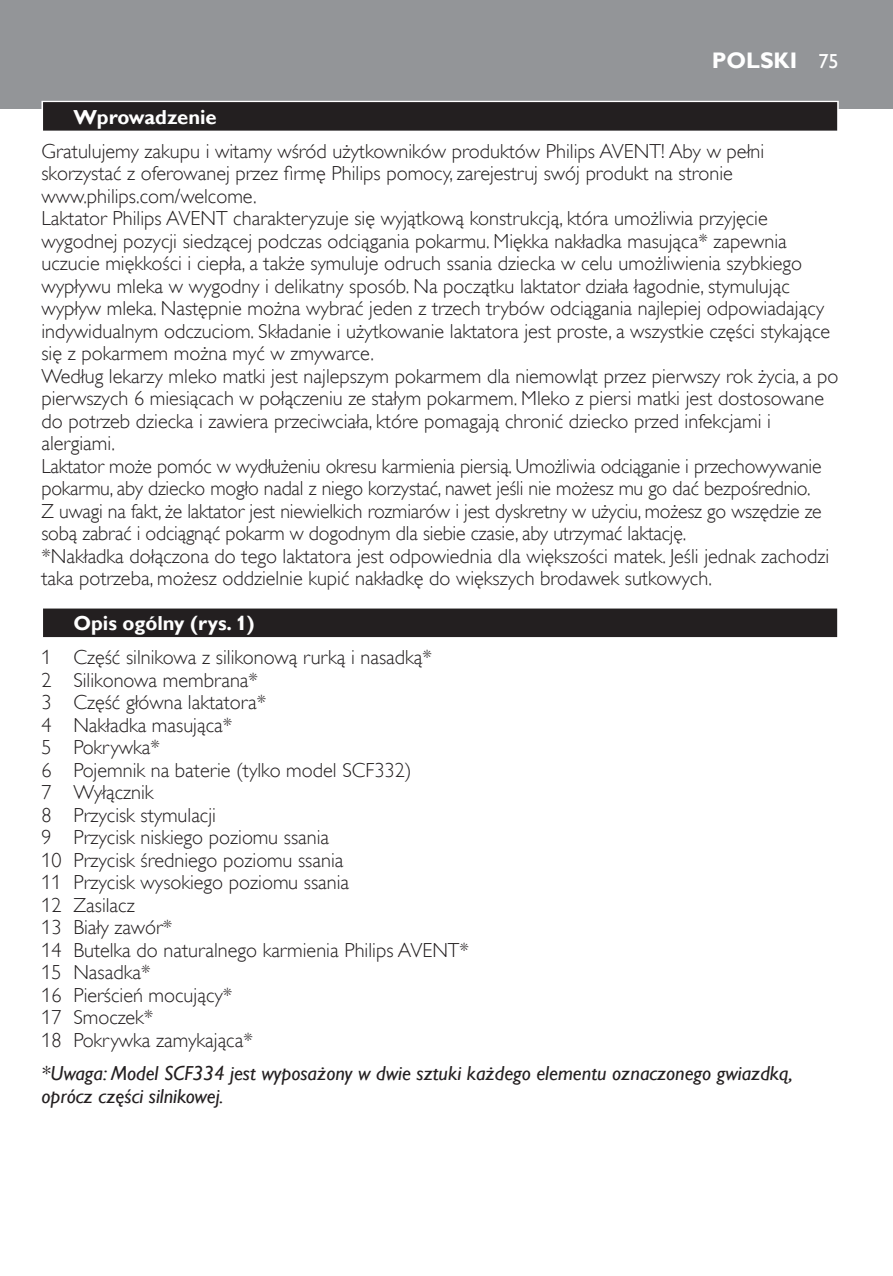
<style>
.page{position:relative;width:893px;height:1276px;background:#fff}
.page>*{position:absolute;margin:0;border:0;box-sizing:border-box;transform-origin:0 0}
.t1{font:700 22.5px "Gill Sans Alt One WGL";color:#fff}
.t2{font:20.25px/22.5px "Gill Sans Alt One WGL Light";color:#231f20}
.t3{font:italic 20.25px/22.5px "Gill Sans Alt One WGL";color:#231f20}
.t4{font:700 20.25px "Gill Sans Alt One WGL";color:#fff}
.t5{font:20.25px "Gill Sans Alt One WGL";color:#fff}
</style>
<div class="page">
<div style="left:0;top:0;width:893px;height:108px;background:#939598"></div>
<div style="left:41px;top:101px;width:798px;height:32px;background:#fff"></div>
<div style="left:43px;top:102px;width:794px;height:29px;background:#231f20"></div>
<svg style="left:43px;top:608px;width:795px;height:30px"></svg>
<div style="left:43px;top:608px;width:794px;height:29px;background:#231f20"></div>
<p class="t1" style="left:712px;top:45px;width:87px">Polski</p>
<p class="t5" style="left:818px;top:47px;width:22px">75</p>
<p class="t4" style="left:73px;top:103px;width:145px">Wprowadzenie</p>
<p class="t2" style="left:41px;top:140px;width:798px">Gratulujemy zakupu i witamy wśród użytkowników produktów Philips AVENT! Aby w pełni skorzystać z oferowanej przez firmę Philips pomocy, zarejestruj swój produkt na stronie www.philips.com/welcome.<br>Laktator Philips AVENT charakteryzuje się wyjątkową konstrukcją, która umożliwia przyjęcie wygodnej pozycji siedzącej podczas odciągania pokarmu. Miękka nakładka masująca* zapewnia uczucie miękkości i ciepła, a także symuluje odruch ssania dziecka w celu umożliwienia szybkiego wypływu mleka w wygodny i delikatny sposób. Na początku laktator działa łagodnie, stymulując wypływ mleka. Następnie można wybrać jeden z trzech trybów odciągania najlepiej odpowiadający indywidualnym odczuciom. Składanie i użytkowanie laktatora jest proste, a wszystkie części stykające się z pokarmem można myć w zmywarce.<br>Według lekarzy mleko matki jest najlepszym pokarmem dla niemowląt przez pierwszy rok życia, a po pierwszych 6 miesiącach w połączeniu ze stałym pokarmem. Mleko z piersi matki jest dostosowane do potrzeb dziecka i zawiera przeciwciała, które pomagają chronić dziecko przed infekcjami i alergiami.<br>Laktator może pomóc w wydłużeniu okresu karmienia piersią. Umożliwia odciąganie i przechowywanie pokarmu, aby dziecko mogło nadal z niego korzystać, nawet jeśli nie możesz mu go dać bezpośrednio.<br>Z uwagi na fakt, że laktator jest niewielkich rozmiarów i jest dyskretny w użyciu, możesz go wszędzie ze sobą zabrać i odciągnąć pokarm w dogodnym dla siebie czasie, aby utrzymać laktację.<br>*Nakładka dołączona do tego laktatora jest odpowiednia dla większości matek. Jeśli jednak zachodzi taka potrzeba, możesz oddzielnie kupić nakładkę do większych brodawek sutkowych.</p>
<p class="t4" style="left:73px;top:609px;width:183px">Opis ogólny (rys. 1)</p>
<p class="t2" style="left:41px;top:646px;width:429px">1 Część silnikowa z silikonową rurką i nasadką*<br>2 Silikonowa membrana*<br>3 Część główna laktatora*<br>4 Nakładka masująca*<br>5 Pokrywka*<br>6 Pojemnik na baterie (tylko model SCF332)<br>7 Wyłącznik<br>8 Przycisk stymulacji<br>9 Przycisk niskiego poziomu ssania<br>10 Przycisk średniego poziomu ssania<br>11 Przycisk wysokiego poziomu ssania<br>12 Zasilacz<br>13 Biały zawór*<br>14 Butelka do naturalnego karmienia Philips AVENT*<br>15 Nasadka*<br>16 Pierścień mocujący*<br>17 Smoczek*<br>18 Pokrywka zamykająca*</p>
<p class="t3" style="left:41px;top:1062px;width:753px">*Uwaga: Model SCF334 jest wyposażony w dwie sztuki każdego elementu oznaczonego gwiazdką, oprócz części silnikowej.</p>
</div>
